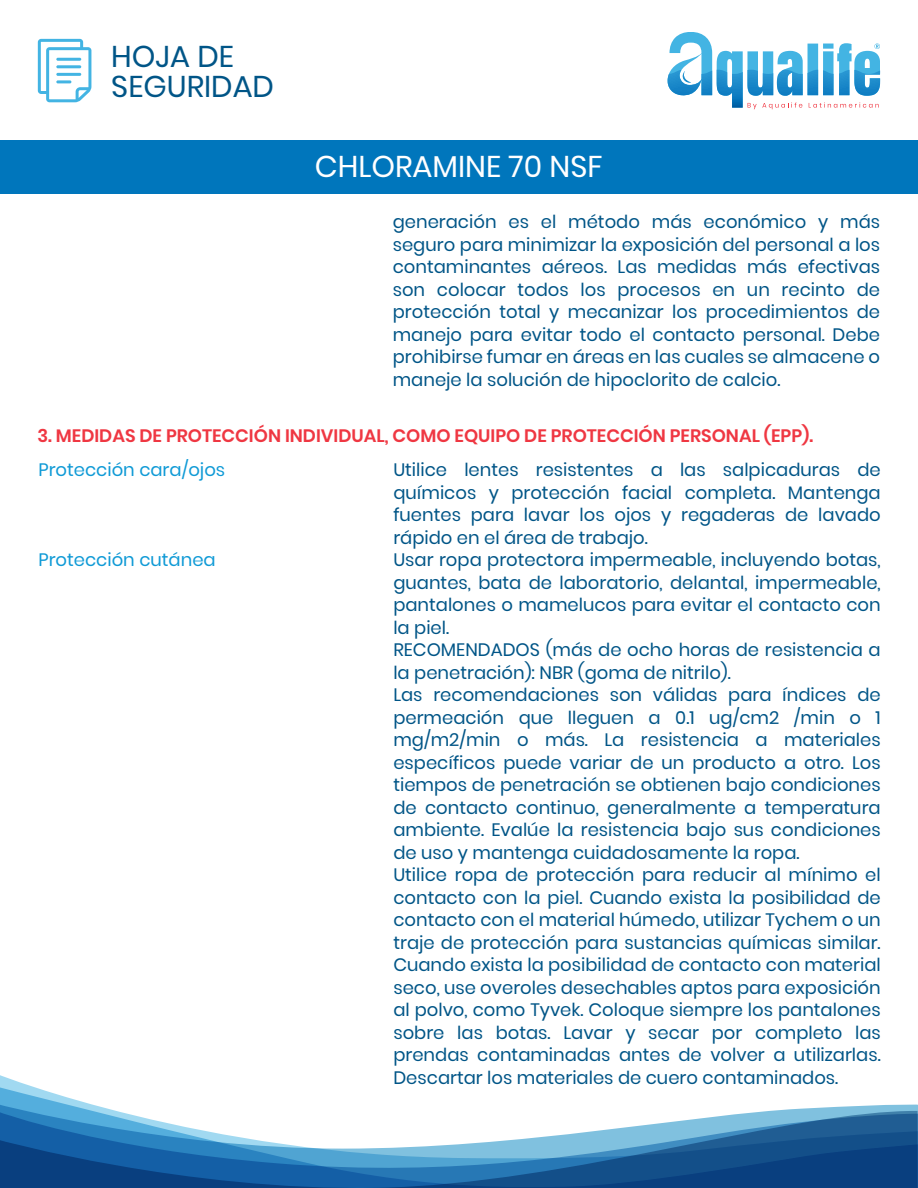
<style>
.page{position:relative;width:918px;height:1188px;background:#fff}
.page>*{position:absolute;margin:0;border:0;box-sizing:border-box;transform-origin:0 0}
.t1{font:30px/30px "Poppins";color:#005587}
.t2{font:30px "Poppins";color:#fff}
.t3{font:18px/22.5px "Poppins";color:#005587}
.t4{font:600 18px "Poppins";color:#ef3742}
.t5{font:18px "Poppins";color:#0f9ad6}
</style>
<div class="page">
<div style="left:0;top:140px;width:918px;height:54px;background:#0076bc"></div>
<svg style="left:0;top:1087px;width:918px;height:18px"></svg>
<svg style="left:0;top:1105px;width:918px;height:6px"></svg>
<svg style="left:0;top:1111px;width:918px;height:77px"></svg>
<svg style="left:668px;top:32px;width:212px;height:77px"></svg>
<svg style="left:38px;top:39px;width:53px;height:63px"></svg>
<h1 class="t1" style="left:111px;top:41px;width:164px">HOJA DE<br>SEGURIDAD</h1>
<h1 class="t2" style="left:315px;top:149px;width:289px">CHLORAMINE 70 NSF</h1>
<p class="t3" style="left:393px;top:211px;width:489px;text-align:justify">generación es el método más económico y más seguro para minimizar la exposición del personal a los contaminantes aéreos. Las medidas más efectivas son colocar todos los procesos en un recinto de protección total y mecanizar los procedimientos de manejo para evitar todo el contacto personal. Debe prohibirse fumar en áreas en las cuales se almacene o maneje la solución de hipoclorito de calcio.</p>
<p class="t4" style="left:37px;top:425px;width:777px">3. MEDIDAS DE PROTECCIÓN INDIVIDUAL, COMO EQUIPO DE PROTECCIÓN PERSONAL (EPP).</p>
<p class="t5" style="left:38px;top:460px;width:188px">Protección cara/ojos</p>
<p class="t3" style="left:393px;top:459px;width:489px">Utilice lentes resistentes a las salpicaduras de químicos y protección facial completa. Mantenga fuentes para lavar los ojos y regaderas de lavado rápido en el área de trabajo.<br>Usar ropa protectora impermeable, incluyendo botas, guantes, bata de laboratorio, delantal, impermeable, pantalones o mamelucos para evitar el contacto con la piel.<br>RECOMENDADOS (más de ocho horas de resistencia a la penetración): NBR (goma de nitrilo).<br>Las recomendaciones son válidas para índices de permeación que lleguen a 0.1 ug/cm2 /min o 1 mg/m2/min o más. La resistencia a materiales específicos puede variar de un producto a otro. Los tiempos de penetración se obtienen bajo condiciones de contacto continuo, generalmente a temperatura ambiente. Evalúe la resistencia bajo sus condiciones de uso y mantenga cuidadosamente la ropa.<br>Utilice ropa de protección para reducir al mínimo el contacto con la piel. Cuando exista la posibilidad de contacto con el material húmedo, utilizar Tychem o un traje de protección para sustancias químicas similar.<br>Cuando exista la posibilidad de contacto con material seco, use overoles desechables aptos para exposición al polvo, como Tyvek. Coloque siempre los pantalones sobre las botas. Lavar y secar por completo las prendas contaminadas antes de volver a utilizarlas.<br>Descartar los materiales de cuero contaminados.</p>
<p class="t5" style="left:38px;top:550px;width:179px">Protección cutánea</p>
</div>
